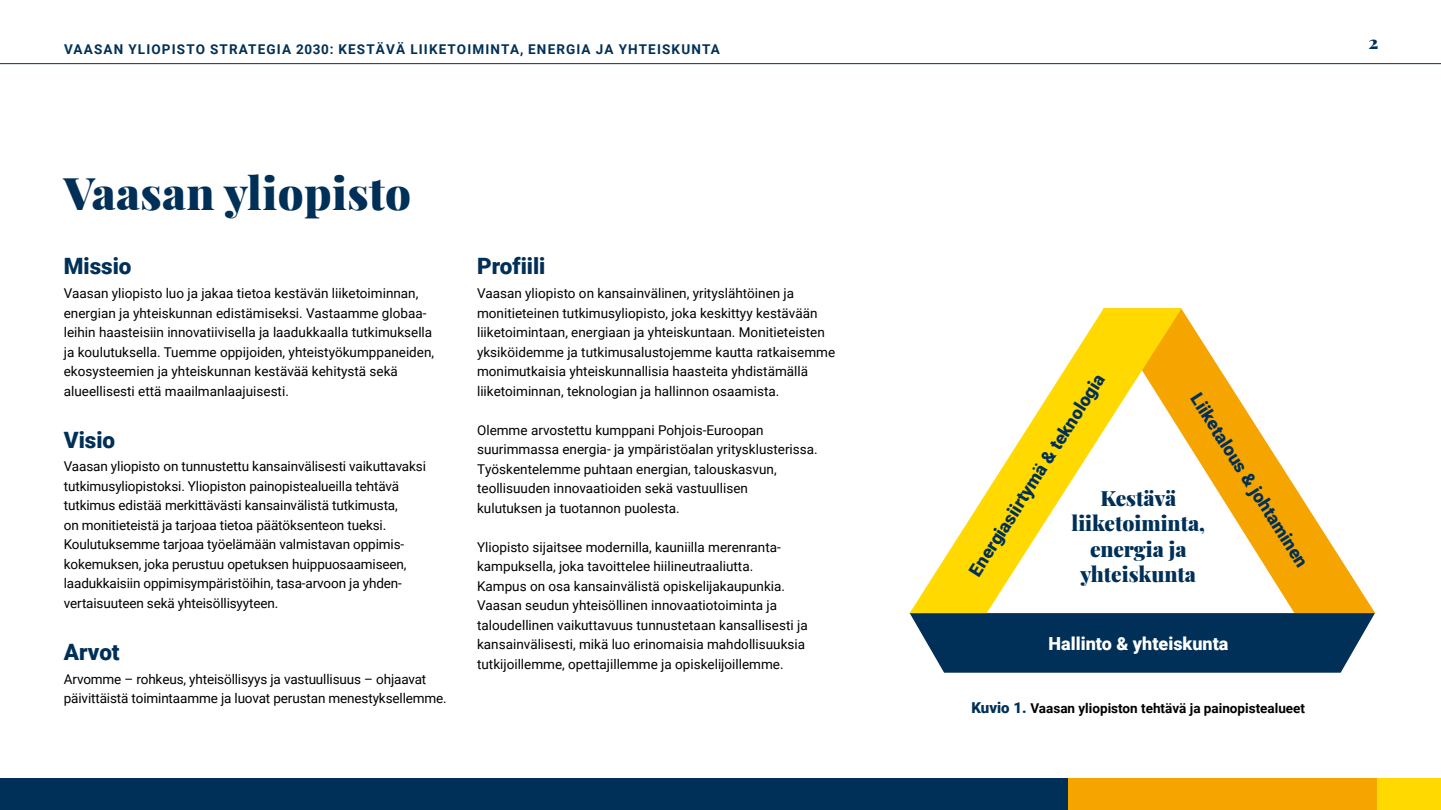
<style>
.page{position:relative;width:1441px;height:810px;background:#fff}
.page>*{position:absolute;margin:0;border:0;box-sizing:border-box;transform-origin:0 0}
.t1{font:900 45px "Playfair Display";letter-spacing:.01em;color:#003057}
.t2{font:900 22.5px "Roboto";color:#003057}
.t3{font:900 21px/25.5px "Playfair Display";color:#003057;text-align:center}
.t4{font:900 18px "Roboto";color:#003057}
.t5{font:900 18px "Roboto";color:#fff}
.t6{font:900 18px "Playfair Display";color:#003057}
.t7{font:13.5px/19.5px "Roboto";color:#000}
.t8{font:700 13.5px "Roboto";letter-spacing:.085em;color:#003057}
.t9{font:700 13.5px "Roboto";color:#000}
.s1{font-weight:900;font-size:15px;color:#003057}
</style>
<div class="page">
<div style="left:1354px;top:778px;width:86px;height:32px;background:#ffd900"></div>
<div style="left:1067px;top:778px;width:309px;height:32px;background:#f6a500"></div>
<div style="left:0;top:778px;width:1067px;height:32px;background:#003057"></div>
<hr style="left:0;top:63px;width:1440px;height:1px;background:#003057">
<svg style="left:1181px;top:308px;width:193px;height:305px"></svg>
<svg style="left:909px;top:613px;width:466px;height:60px;background:#144064"></svg>
<svg style="left:909px;top:308px;width:272px;height:305px"></svg>
<p class="t8" style="left:64px;top:40px;width:657px">VAASAN YLIOPISTO STRATEGIA 2030: KESTÄVÄ LIIKETOIMINTA, ENERGIA JA YHTEISKUNTA</p>
<h1 class="t1" style="left:64px;top:157px;width:348px">Vaasan yliopisto</h1>
<h2 class="t2" style="left:64px;top:251px;width:69px">Missio</h2>
<p class="t7" style="left:64px;top:283px;width:372px">Vaasan yliopisto luo ja jakaa tietoa kestävän liiketoiminnan, energian ja yhteiskunnan edistämiseksi. Vastaamme globaa&shy;leihin haasteisiin innovatiivisella ja laadukkaalla tutkimuksella ja koulutuksella. Tuemme oppijoiden, yhteistyökumppaneiden, ekosysteemien ja yhteiskunnan kestävää kehitystä sekä alueellisesti että maailmanlaajuisesti.</p>
<h2 class="t2" style="left:64px;top:424px;width:53px">Visio</h2>
<p class="t7" style="left:64px;top:456px;width:364px">Vaasan yliopisto on tunnustettu kansainvälisesti vaikuttavaksi tutkimusyliopistoksi. Yliopiston painopistealueilla tehtävä tutkimus edistää merkittävästi kansainvälistä tutkimusta,<br>on monitieteistä ja tarjoaa tietoa päätöksenteon tueksi.<br>Koulutuksemme tarjoaa työelämään valmistavan oppimis&shy;kokemuksen, joka perustuu opetuksen huippuosaamiseen, laadukkaisiin oppimisympäristöihin, tasa-arvoon ja yhden&shy;vertaisuuteen sekä yhteisöllisyyteen.</p>
<h2 class="t2" style="left:64px;top:636px;width:57px">Arvot</h2>
<p class="t7" style="left:64px;top:669px;width:384px">Arvomme – rohkeus, yhteisöllisyys ja vastuullisuus – ohjaavat päivittäistä toimintaamme ja luovat perustan menestyksellemme.</p>
<h2 class="t2" style="left:477px;top:251px;width:70px">Profiili</h2>
<p class="t7" style="left:477px;top:283px;width:359px">Vaasan yliopisto on kansainvälinen, yrityslähtöinen ja monitieteinen tutkimusyliopisto, joka keskittyy kestävään liiketoimintaan, energiaan ja yhteiskuntaan. Monitieteisten yksiköidemme ja tutkimusalustojemme kautta ratkaisemme monimutkaisia yhteiskunnallisia haasteita yhdistämällä liiketoiminnan, teknologian ja hallinnon osaamista.</p>
<p class="t7" style="left:477px;top:420px;width:342px">Olemme arvostettu kumppani Pohjois-Euroopan suurimmassa energia- ja ympäristöalan yritysklusterissa.<br>Työskentelemme puhtaan energian, talouskasvun, teollisuuden innovaatioiden sekä vastuullisen<br>kulutuksen ja tuotannon puolesta.</p>
<p class="t7" style="left:477px;top:537px;width:332px">Yliopisto sijaitsee modernilla, kauniilla merenranta&shy;kampuksella, joka tavoittelee hiilineutraaliutta.<br>Kampus on osa kansainvälistä opiskelijakaupunkia.<br>Vaasan seudun yhteisöllinen innovaatiotoiminta ja taloudellinen vaikuttavuus tunnustetaan kansallisesti ja kansainvälisesti, mikä luo erinomaisia mahdollisuuksia tutkijoillemme, opettajillemme ja opiskelijoillemme.</p>
<h3 class="t6" style="left:1368px;top:28px;width:11px">2</h3>
<h3 class="t4" style="left:962px;top:567px;width:237px;rotate:-57deg">Energiasiirtymä &amp; teknologia</h3>
<h3 class="t4" style="left:1204px;top:389px;width:203px;rotate:57deg">Liiketalous &amp; johtaminen</h3>
<h3 class="t3" style="left:1071px;top:484px;width:135px">Kestävä liiketoiminta, energia ja yhteiskunta</h3>
<h3 class="t5" style="left:1048px;top:631px;width:181px">Hallinto &amp; yhteiskunta</h3>
<p class="t9" style="left:971px;top:698px;width:335px"><span class="s1">Kuvio 1.</span> Vaasan yliopiston tehtävä ja painopistealueet</p>
</div>
